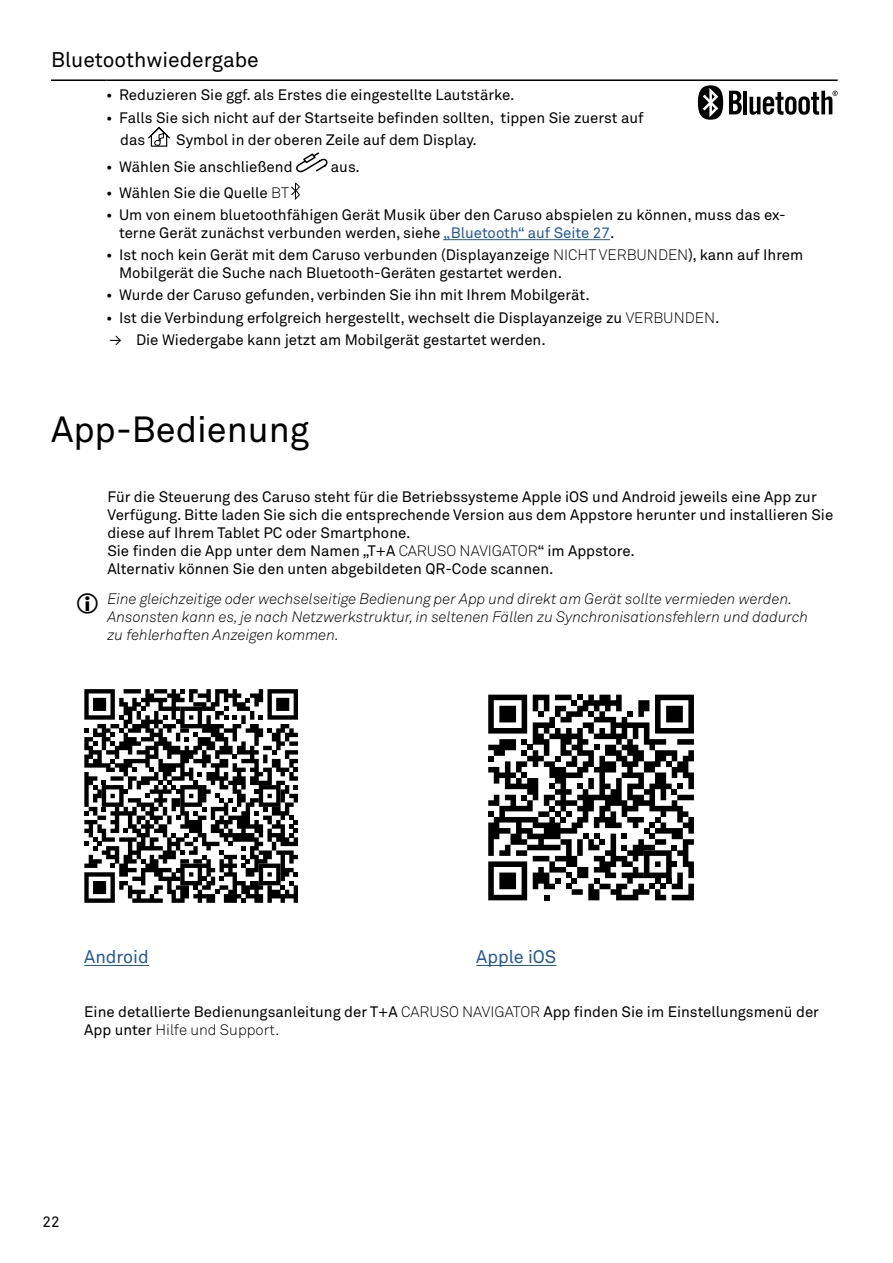
<style>
.page{position:relative;width:893px;height:1263px;background:#fff}
.page>*{position:absolute;margin:0;border:0;box-sizing:border-box;transform-origin:0 0}
.t1{font:36px "Akkurat Std";color:#000}
.t2{font:21px "Akkurat Std";color:#000}
.t3{font:18px "Akkurat Std";color:#22599b}
.t4{font:15px/18px "Akkurat Std";color:#000}
.t5{font:italic 300 15px/18px "Akkurat Std";color:#000}
.s1{font-weight:300}
.s2{color:#22599b}
</style>
<div class="page">
<hr style="left:51px;top:79px;width:55px;height:2px;background:#000">
<hr style="left:106px;top:79px;width:732px;height:2px;background:#000">
<hr style="left:443px;top:239px;width:167px;height:1px;background:#22599b">
<svg style="left:291px;top:152px;width:37px;height:47px"></svg>
<svg style="left:148px;top:127px;width:22px;height:20px"></svg>
<svg style="left:488px;top:695px;width:206px;height:205px"></svg>
<svg style="left:729px;top:91px;width:13px;height:23px"></svg>
<hr style="left:743px;top:91px;width:4px;height:23px;background:#000">
<svg style="left:749px;top:91px;width:89px;height:24px"></svg>
<svg style="left:698px;top:85px;width:25px;height:35px"></svg>
<hr style="left:84px;top:965px;width:65px;height:1px;background:#22599b">
<hr style="left:476px;top:965px;width:80px;height:1px;background:#22599b">
<svg style="left:84px;top:689px;width:214px;height:214px"></svg>
<h2 class="t2" style="left:51px;top:48px;width:209px">Bluetoothwiedergabe</h2>
<p class="t4" style="left:106px;top:86px;width:410px">• Reduzieren Sie ggf. als Erstes die eingestellte Lautstärke.</p>
<p class="t4" style="left:120px;top:106px;width:525px;line-height:22.2px;text-indent:-14px">• Falls Sie sich nicht auf der Startseite befinden sollten, tippen Sie zuerst auf das</p>
<p class="t4" style="left:176px;top:131px;width:302px">Symbol in der oberen Zeile auf dem Display.</p>
<p class="t4" style="left:106px;top:158px;width:188px">• Wählen Sie anschließend</p>
<p class="t4" style="left:331px;top:158px;width:30px">aus.</p>
<p class="t4" style="left:106px;top:184px;width:184px">• Wählen Sie die Quelle <span class="s1">BT</span></p>
<p class="t4" style="left:119px;top:206px;width:668px;text-indent:-13px">• Um von einem bluetoothfähigen Gerät Musik über den Caruso abspielen zu können, muss das ex&shy;terne Gerät zunächst verbunden werden, siehe <span class="s2">„Bluetooth“ auf Seite 27</span>.</p>
<p class="t4" style="left:119px;top:246px;width:686px;text-indent:-13px">• Ist noch kein Gerät mit dem Caruso verbunden (Displayanzeige <span class="s1">NICHT VERBUNDEN</span>), kann auf Ihrem<br>Mobilgerät die Suche nach Bluetooth-Geräten gestartet werden.</p>
<p class="t4" style="left:106px;top:286px;width:485px">• Wurde der Caruso gefunden, verbinden Sie ihn mit Ihrem Mobilgerät.</p>
<p class="t4" style="left:106px;top:309px;width:615px">• Ist die Verbindung erfolgreich hergestellt, wechselt die Displayanzeige zu <span class="s1">VERBUNDEN</span>.</p>
<p class="t4" style="left:109px;top:331px;width:438px">→ Die Wiedergabe kann jetzt am Mobilgerät gestartet werden.</p>
<h1 class="t1" style="left:51px;top:409px;width:260px">App-Bedienung</h1>
<p class="t4" style="left:107px;top:488px;width:727px">Für die Steuerung des Caruso steht für die Betriebssysteme Apple iOS und Android jeweils eine App zur Verfügung. Bitte laden Sie sich die entsprechende Version aus dem Appstore herunter und installieren Sie diese auf Ihrem Tablet PC oder Smartphone.<br>Sie finden die App unter dem Namen „T+A <span class="s1">CARUSO NAVIGATOR</span>“ im Appstore.<br>Alternativ können Sie den unten abgebildeten QR-Code scannen.</p>
<p class="t5" style="left:107px;top:589px;width:702px">Eine gleichzeitige oder wechselseitige Bedienung per App und direkt am Gerät sollte vermieden werden.<br>Ansonsten kann es, je nach Netzwerkstruktur, in seltenen Fällen zu Synchronisationsfehlern und dadurch zu fehlerhaften Anzeigen kommen.</p>
<p class="t3" style="left:84px;top:947px;width:66px">Android</p>
<p class="t3" style="left:476px;top:947px;width:82px">Apple iOS</p>
<p class="t4" style="left:84px;top:1002px;width:736px">Eine detallierte Bedienungsanleitung der T+A <span class="s1">CARUSO NAVIGATOR</span> App finden Sie im Einstellungsmenü der<br>App unter <span class="s1">Hilfe und Support.</span></p>
<p class="t4" style="left:43px;top:1213px;width:19px">22</p>
</div>
